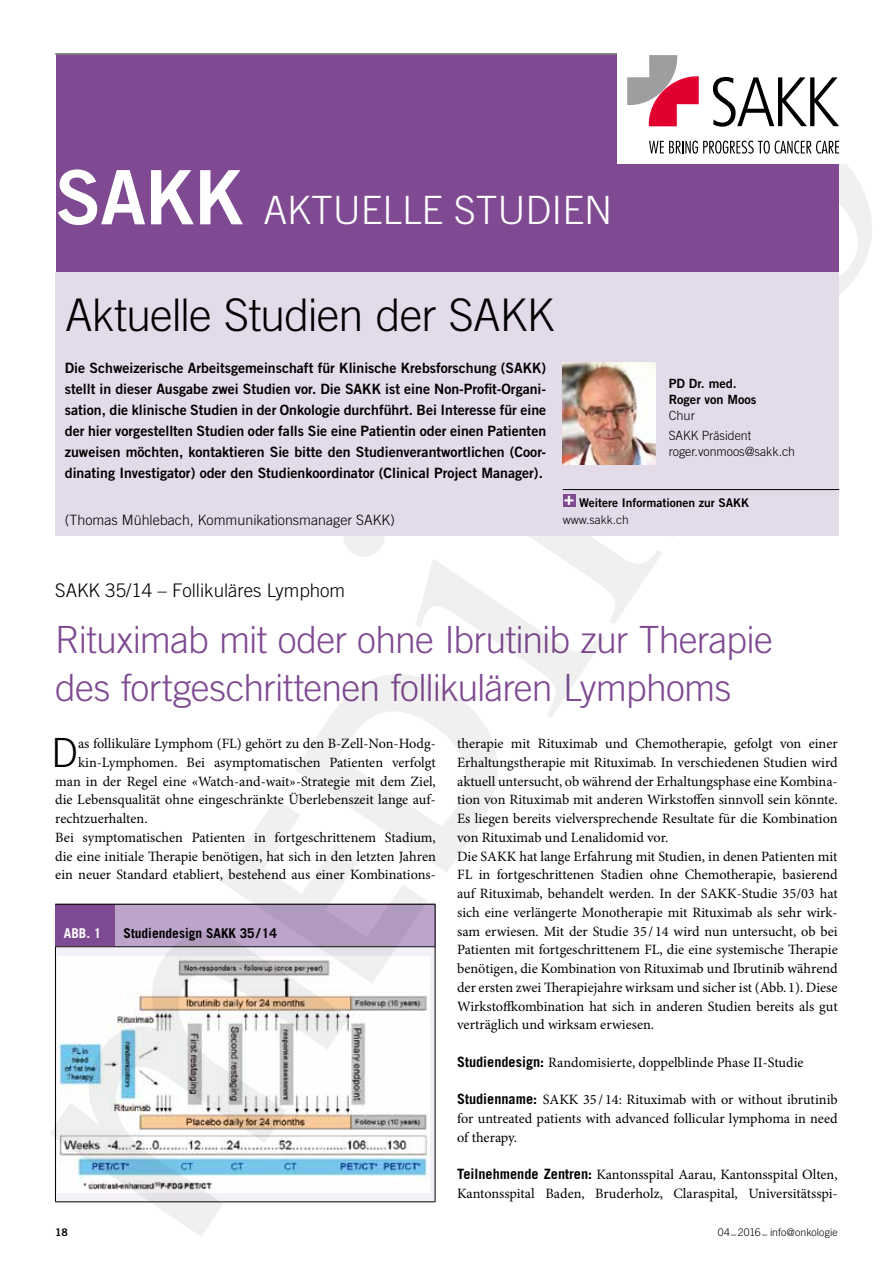
<style>
.page{position:relative;width:893px;height:1263px;background:#fff}
.page>*{position:absolute;margin:0;border:0;box-sizing:border-box;transform-origin:0 0}
.t1{font:300 45px "Trade Gothic LT";letter-spacing:-.02em;color:#000}
.t2{font:300 40.2px "Trade Gothic LT";color:#000}
.t3{font:300 39px "Trade Gothic LT";color:#fff}
.t4{font:300 37.5px/48px "Trade Gothic LT";letter-spacing:-.02em;color:#7f4a92}
.t5{font:300 18.75px "Trade Gothic LT";color:#000}
.t6{font:14.25px/18.8px "Minion Pro";color:#000}
.t7{font:14.25px/21px "Trade Gothic LT Bold Two";color:#000;text-align:justify}
.t8{font:300 14.25px "Trade Gothic LT";color:#000}
.t9{font:700 13.5px "Trade Gothic LT";color:#000}
.t10{font:700 13.5px "Trade Gothic LT";color:#fff}
.t11{font:300 12.75px/20px "Trade Gothic LT";color:#000}
.t12{font:12.75px/15.8px "Trade Gothic LT Bold Two";color:#000}
.t13{font:12px "Trade Gothic LT Bold Two";color:#000}
.t14{font:300 12px "Trade Gothic LT";color:#000}
.t15{font:300 10.5px "Trade Gothic LT";letter-spacing:.01em;color:#000}
.t16{font:10.5px "Trade Gothic LT Bold Two";color:#000}
.s1{font-family:"Trade Gothic LT Bold Two";font-weight:400;font-size:75px}
.s2{font-family:"Trade Gothic LT";font-weight:700}
</style>
<div class="page">
<svg style="left:344px;top:164px;width:528px;height:554px"></svg>
<svg style="left:50px;top:658px;width:460px;height:578px"></svg>
<hr style="left:55px;top:54px;width:783px;height:1px;background:#000">
<div style="left:55px;top:272px;width:783px;height:264px;background:#e3dbea"></div>
<div style="left:56px;top:55px;width:783px;height:217px;background:#7f4a92"></div>
<div style="left:617px;top:35px;width:263px;height:128px;background:#fff"></div>
<hr style="left:563px;top:489px;width:276px;height:1px;background:#000">
<div style="left:563px;top:494px;width:12px;height:13px;background:#7f4a92"></div>
<img style="left:562px;top:363px;width:94px;height:102px">
<svg style="left:627px;top:55px;width:72px;height:71px"></svg>
<svg style="left:713px;top:77px;width:126px;height:50px"></svg>
<svg style="left:649px;top:141px;width:190px;height:13px"></svg>
<h3 class="t3" style="left:55px;top:187px;width:422px"><span class="s1">SAKK</span> AKTUELLe studie</h3>
<h3 class="t3" style="left:584px;top:187px;width:30px">n</h3>
<h1 class="t1" style="left:65px;top:288px;width:490px">Aktuelle Studien der SAKK</h1>
<p class="t7" style="left:65px;top:357px;width:483px">Die Schweizerische Arbeitsgemeinschaft für Klinische Krebsforschung (SAKK) stellt in dieser Ausgabe zwei Studien vor. Die SAKK ist eine Non-Profit-Organi&shy;sation, die klinische Studien in der Onkologie durchführt. Bei Interesse für eine der hier vorgestellten Studien oder falls Sie eine Patientin oder einen Patienten zuweisen möchten, kontaktieren Sie bitte den Studienverantwortlichen (Coor&shy;dinating Investigator) oder den Studienkoordinator (Clinical Project Manager).</p>
<p class="t8" style="left:65px;top:512px;width:332px">(Thomas Mühlebach, Kommunikationsmanager SAKK)</p>
<p class="t12" style="left:669px;top:376px;width:89px">PD Dr. med.<br>Roger von Moos</p>
<p class="t11" style="left:669px;top:405px;width:84px">Chur<br>SAKK Präsident</p>
<p class="t11" style="left:669px;top:441px;width:128px">roger.vonmoos@sakk.ch</p>
<p class="t13" style="left:579px;top:495px;width:171px">Weitere Informationen zur SAKK</p>
<p class="t14" style="left:563px;top:513px;width:68px">www.sakk.ch</p>
<h3 class="t5" style="left:55px;top:579px;width:291px">SAKK 35/14 – Follikuläres Lymphom</h3>
<h3 class="t4" style="left:55px;top:615px;width:719px">Rituximab mit oder ohne Ibrutinib zur Therapie des fortgeschrittenen follikulären Lymphoms</h3>
<h2 class="t2" style="left:51px;top:729px;width:28px">D</h2>
<p class="t6" style="left:78px;top:734px;width:359px">as follikuläre Lymphom (FL) gehört zu den B-Zell-Non-Hodg-</p>
<p class="t6" style="left:457px;top:734px;width:382px">therapie mit Rituximab und Chemotherapie, gefolgt von einer Erhaltungstherapie mit Rituximab. In verschiedenen Studien wird aktuell untersucht, ob während der Erhaltungsphase eine Kombina&shy;tion von Rituximab mit anderen Wirkstoffen sinnvoll sein könnte.<br>Es liegen bereits vielversprechende Resultate für die Kombination von Rituximab und Lenalidomid vor.<br>Die SAKK hat lange Erfahrung mit Studien, in denen Patienten mit FL in fortgeschrittenen Stadien ohne Chemotherapie, basierend auf Rituximab, behandelt werden. In der SAKK-Studie 35/03 hat sich eine verlängerte Monotherapie mit Rituximab als sehr wirk&shy;sam erwiesen. Mit der Studie 35 / 14 wird nun untersucht, ob bei Patienten mit fortgeschrittenem FL, die eine systemische Therapie benötigen, die Kombination von Rituximab und Ibrutinib während der ersten zwei Therapiejahre wirksam und sicher ist (Abb. 1). Diese Wirkstoffkombination hat sich in anderen Studien bereits als gut verträglich und wirksam erwiesen.</p>
<p class="t6" style="left:457px;top:1053px;width:348px"><span class="s2">Studiendesign:</span> Randomisierte, doppelblinde Phase II-Studie</p>
<p class="t6" style="left:457px;top:1090px;width:382px;text-align:justify"><span class="s2">Studienname:</span> SAKK 35 / 14: Rituximab with or without ibrutinib for untreated patients with advanced follicular lymphoma in need of therapy.</p>
<p class="t6" style="left:457px;top:1165px;width:382px"><span class="s2">Teilnehmende Zentren:</span> Kantonsspital Aarau, Kantonsspital Olten,<br>Kantonsspital Baden, Bruderholz, Claraspital, Universitätsspi-</p>
<p class="t6" style="left:78px;top:753px;width:359px">kin-Lymphomen. Bei asymptomatischen Patienten verfolgt</p>
<p class="t6" style="left:55px;top:772px;width:382px">man in der Regel eine «Watch-and-wait»-Strategie mit dem Ziel,</p>
<p class="t6" style="left:55px;top:790px;width:382px">die Lebensqualität ohne eingeschränkte Überlebenszeit lange auf-</p>
<p class="t6" style="left:55px;top:809px;width:94px">rechtzuerhalten.</p>
<p class="t6" style="left:55px;top:828px;width:382px">Bei symptomatischen Patienten in fortgeschrittenem Stadium,</p>
<p class="t6" style="left:55px;top:847px;width:382px">die eine initiale Therapie benötigen, hat sich in den letzten Jahren</p>
<p class="t6" style="left:55px;top:865px;width:380px">ein neuer Standard etabliert, bestehend aus einer Kombinations-</p>
<p class="t10" style="left:64px;top:925px;width:39px">ABB. 1</p>
<p class="t9" style="left:123px;top:925px;width:155px">Studiendesign SAKK 35/14</p>
<p class="t16" style="left:55px;top:1225px;width:14px">18</p>
<p class="t15" style="left:718px;top:1226px;width:121px">04_2016_ info@onkologie</p>
</div>
